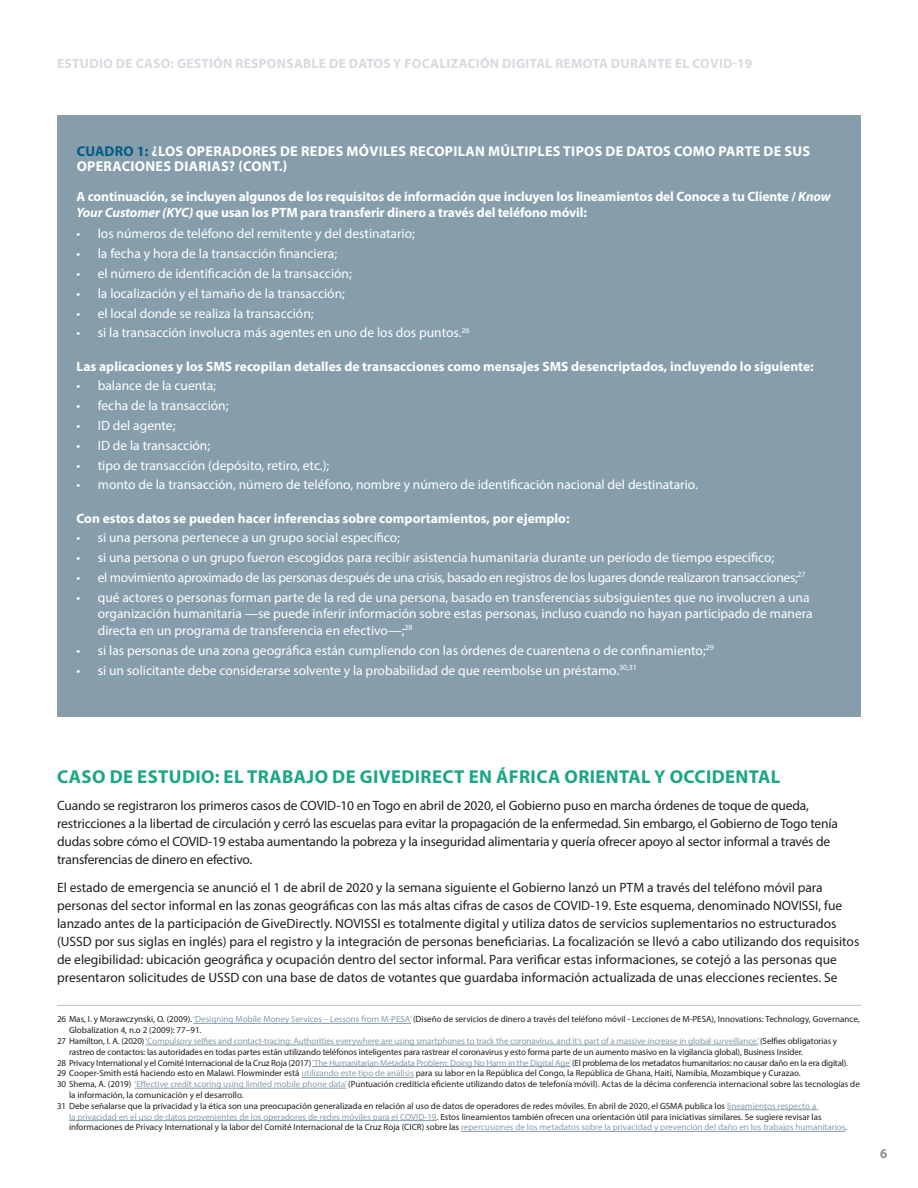
<style>
.page{position:relative;width:918px;height:1188px;background:#fff}
.page>*{position:absolute;margin:0;border:0;box-sizing:border-box;transform-origin:0 0}
.t1{font:700 18.75px "Myriad Pro";letter-spacing:.02em;color:#1ba687}
.t2{font:700 14.25px/15px "Myriad Pro";letter-spacing:.02em;color:#fff}
.t3{font:13.5px/18px "Myriad Pro";color:#231f20}
.t4{font:13.5px/16.5px "Myriad Pro";color:#fff}
.t5{font:700 13.5px/16.5px "Myriad Pro";letter-spacing:-.01em;color:#fff}
.t6{font:13.5px "Myriad Pro";letter-spacing:-.02em;color:#fff}
.t7{font:700 13.5px "Myriad Pro";letter-spacing:.02em;color:#d6dbe1}
.t8{font:600 13.5px "Myriad Pro";color:#808285}
.t9{font:9px/10.8px "Myriad Pro";color:#231f20}
.t10{font:9px "Myriad Pro";letter-spacing:-.02em;color:#231f20}
.s1{color:#015b82}
.s2{font-style:italic}
.s3{color:#869eac}
</style>
<div class="page">
<hr style="left:57px;top:1005px;width:804px;height:1px;background:#bcbdc0">
<hr style="left:193px;top:1023px;width:218px;height:1px;background:#869eac">
<hr style="left:145px;top:1045px;width:613px;height:1px;background:#869eac">
<hr style="left:312px;top:1066px;width:258px;height:1px;background:#869eac">
<hr style="left:301px;top:1077px;width:113px;height:1px;background:#869eac">
<hr style="left:135px;top:1088px;width:211px;height:1px;background:#869eac">
<hr style="left:727px;top:1110px;width:91px;height:1px;background:#869eac">
<hr style="left:69px;top:1120px;width:368px;height:1px;background:#869eac">
<hr style="left:461px;top:1131px;width:384px;height:1px;background:#869eac">
<div style="left:57px;top:115px;width:804px;height:602px;background:#869eac"></div>
<p class="t7" style="left:57px;top:55px;width:697px">ESTUDIO DE CASO: GESTIÓN RESPONSABLE DE DATOS Y FOCALIZACIÓN DIGITAL REMOTA DURANTE EL COVID-19</p>
<p class="t2" style="left:77px;top:144px;width:735px"><span class="s1">CUADRO 1:</span> ¿LOS OPERADORES DE REDES MÓVILES RECOPILAN MÚLTIPLES TIPOS DE DATOS COMO PARTE DE SUS<br>OPERACIONES DIARIAS? (CONT.)</p>
<p class="t5" style="left:77px;top:187px;width:756px">A continuación, se incluyen algunos de los requisitos de información que incluyen los lineamientos del Conoce a tu Cliente / <span class="s2">Know<br>Your Customer (KYC)</span> que usan los PTM para transferir dinero a través del teléfono móvil:</p>
<p class="t4" style="left:77px;top:225px;width:340px">• los números de teléfono del remitente y del destinatario;</p>
<p class="t4" style="left:77px;top:245px;width:262px">• la fecha y hora de la transacción financiera;</p>
<p class="t4" style="left:77px;top:265px;width:277px">• el número de identificación de la transacción;</p>
<p class="t4" style="left:77px;top:285px;width:270px">• la localización y el tamaño de la transacción;</p>
<p class="t4" style="left:77px;top:305px;width:239px">• el local donde se realiza la transacción;</p>
<p class="t4" style="left:77px;top:324px;width:395px">• si la transacción involucra más agentes en uno de los dos puntos.<sup>26</sup></p>
<p class="t5" style="left:77px;top:358px;width:739px">Las aplicaciones y los SMS recopilan detalles de transacciones como mensajes SMS desencriptados, incluyendo lo siguiente:</p>
<p class="t4" style="left:77px;top:377px;width:141px">• balance de la cuenta;</p>
<p class="t4" style="left:77px;top:397px;width:154px">• fecha de la transacción;</p>
<p class="t4" style="left:77px;top:417px;width:100px">• ID del agente;</p>
<p class="t4" style="left:77px;top:437px;width:135px">• ID de la transacción;</p>
<p class="t4" style="left:77px;top:457px;width:254px">• tipo de transacción (depósito, retiro, etc.);</p>
<p class="t4" style="left:77px;top:476px;width:623px">• monto de la transacción, número de teléfono, nombre y número de identificación nacional del destinatario.</p>
<p class="t5" style="left:77px;top:510px;width:494px">Con estos datos se pueden hacer inferencias sobre comportamientos, por ejemplo:</p>
<p class="t4" style="left:77px;top:529px;width:325px">• si una persona pertenece a un grupo social específico;</p>
<p class="t4" style="left:77px;top:549px;width:699px">• si una persona o un grupo fueron escogidos para recibir asistencia humanitaria durante un período de tiempo específico;</p>
<p class="t6" style="left:77px;top:569px;width:731px">• el movimiento aproximado de las personas después de una crisis, basado en registros de los lugares donde realizaron transacciones;<sup>27</sup></p>
<p class="t4" style="left:98px;top:589px;width:716px;text-indent:-21px">• qué actores o personas forman parte de la red de una persona, basado en transferencias subsiguientes que no involucren a una organización humanitaria —se puede inferir información sobre estas personas, incluso cuando no hayan participado de manera directa en un programa de transferencia en efectivo—;<sup>28</sup></p>
<p class="t4" style="left:77px;top:642px;width:639px">• si las personas de una zona geográfica están cumpliendo con las órdenes de cuarentena o de confinamiento;<sup>29</sup></p>
<p class="t4" style="left:77px;top:662px;width:562px">• si un solicitante debe considerarse solvente y la probabilidad de que reembolse un préstamo.<sup>30,31</sup></p>
<p class="t1" style="left:57px;top:765px;width:725px">CASO DE ESTUDIO: EL TRABAJO DE GIVEDIRECT EN ÁFRICA ORIENTAL Y OCCIDENTAL</p>
<p class="t3" style="left:57px;top:796px;width:782px">Cuando se registraron los primeros casos de COVID-10 en Togo en abril de 2020, el Gobierno puso en marcha órdenes de toque de queda, restricciones a la libertad de circulación y cerró las escuelas para evitar la propagación de la enfermedad. Sin embargo, el Gobierno de Togo tenía dudas sobre cómo el COVID-19 estaba aumentando la pobreza y la inseguridad alimentaria y quería ofrecer apoyo al sector informal a través de transferencias de dinero en efectivo.</p>
<p class="t3" style="left:57px;top:879px;width:804px">El estado de emergencia se anunció el 1 de abril de 2020 y la semana siguiente el Gobierno lanzó un PTM a través del teléfono móvil para personas del sector informal en las zonas geográficas con las más altas cifras de casos de COVID-19. Este esquema, denominado NOVISSI, fue lanzado antes de la participación de GiveDirectly. NOVISSI es totalmente digital y utiliza datos de servicios suplementarios no estructurados (USSD por sus siglas en inglés) para el registro y la integración de personas beneficiarias. La focalización se llevó a cabo utilizando dos requisitos de elegibilidad: ubicación geográfica y ocupación dentro del sector informal. Para verificar estas informaciones, se cotejó a las personas que presentaron solicitudes de USSD con una base de datos de votantes que guardaba información actualizada de unas elecciones recientes. Se</p>
<p class="t9" style="left:69px;top:1014px;width:792px;text-indent:-12px">26 Mas, I. y Morawczynski, O. (2009). <span class="s3">‘Designing Mobile Money Services – Lessons from M-PESA’</span> (Diseño de servicios de dinero a través del teléfono móvil - Lecciones de M-PESA), Innovations: Technology, Governance,<br>Globalization 4, n.o 2 (2009): 77–91.</p>
<p class="t9" style="left:69px;top:1036px;width:770px;text-indent:-12px">27 Hamilton, I. A. (2020) <span class="s3">‘Compulsory selfies and contact-tracing: Authorities everywhere are using smartphones to track the coronavirus, and it’s part of a massive increase in global surveillance.’</span> (Selfies obligatorias y rastreo de contactos: las autoridades en todas partes están utilizando teléfonos inteligentes para rastrear el coronavirus y esto forma parte de un aumento masivo en la vigilancia global), Business Insider.</p>
<p class="t10" style="left:57px;top:1057px;width:793px">28 Privacy International y el Comité Internacional de la Cruz Roja (2017) <span class="s3">‘The Humanitarian Metadata Problem: Doing No Harm in the Digital Age’</span> (El problema de los metadatos humanitarios: no causar daño en la era digital).</p>
<p class="t9" style="left:57px;top:1068px;width:745px">29 Cooper-Smith está haciendo esto en Malawi. Flowminder está <span class="s3">utilizando este tipo de análisis</span> para su labor en la República del Congo, la República de Ghana, Haití, Namibia, Mozambique y Curazao.</p>
<p class="t9" style="left:69px;top:1079px;width:792px;text-indent:-12px">30 Shema, A. (2019) <span class="s3">‘Effective credit scoring using limited mobile phone data’</span> (Puntuación crediticia eficiente utilizando datos de telefonía móvil). Actas de la décima conferencia internacional sobre las tecnologías de la información, la comunicación y el desarrollo.</p>
<p class="t9" style="left:69px;top:1100px;width:780px;text-indent:-12px">31 Debe señalarse que la privacidad y la ética son una preocupación generalizada en relación al uso de datos de operadores de redes móviles. En abril de 2020, el GSMA publica los <span class="s3">lineamientos respecto a<br>la privacidad en el uso de datos provenientes de los operadores de redes móviles para el COVID-19</span>. Estos lineamientos también ofrecen una orientación útil para iniciativas similares. Se sugiere revisar las informaciones de Privacy International y la labor del Comité Internacional de la Cruz Roja (CICR) sobre las <span class="s3">repercusiones de los metadatos sobre la privacidad y prevención del daño en los trabajos humanitarios</span>.</p>
<h3 class="t8" style="left:880px;top:1144px;width:9px">6</h3>
</div>
